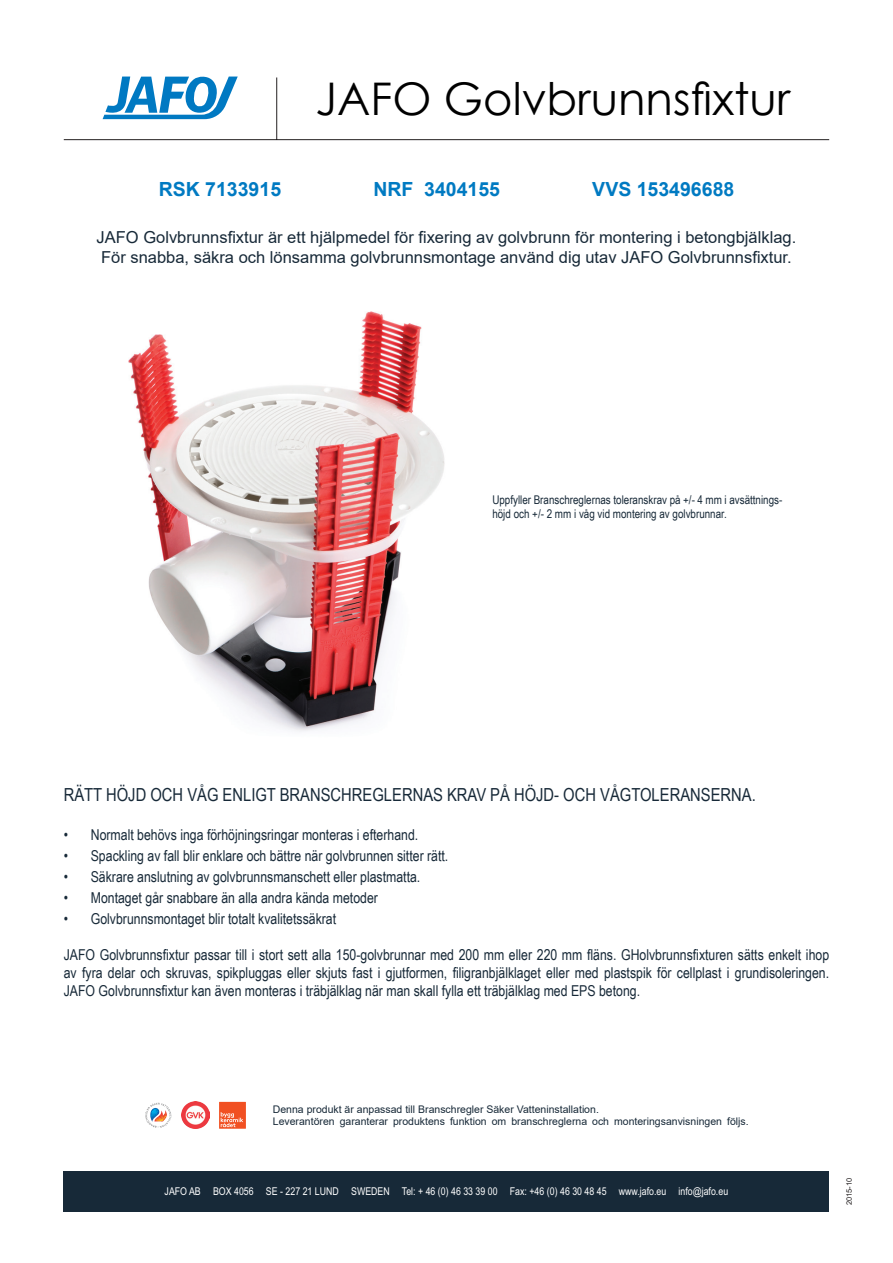
<style>
.page{position:relative;width:893px;height:1263px;background:#fff}
.page>*{position:absolute;margin:0;border:0;box-sizing:border-box;transform-origin:0 0}
.t1{font:45px "Century Gothic";color:#000}
.t2{font:700 19.5px "Arial";color:#007ac2}
.t3{font:18px "Arial Narrow";color:#172938}
.Rubrik2{font:16.5px/19.8px "Arial";color:#172938}
.t4{font:15px/18px "Arial Narrow";color:#172938;text-align:justify}
.t5{font:12px/14.4px "Arial Narrow";color:#172938}
.t6{font:10.8px "Arial Narrow";color:#fff}
.t7{font:10.5px "Arial";color:#172938}
.t8{font:7.5px "Arial";color:#231f20}
</style>
<div class="page">
<img style="left:128px;top:311px;width:317px;height:421px">
<svg style="left:145px;top:1103px;width:26px;height:25px"></svg>
<svg style="left:219px;top:1102px;width:27px;height:27px"></svg>
<img style="left:182px;top:1102px;width:27px;height:27px">
<div style="left:64px;top:1171px;width:765px;height:41px;background:#172938"></div>
<hr style="left:276px;top:77px;width:1px;height:63px;background:#231f20">
<svg style="left:103px;top:77px;width:135px;height:42px"></svg>
<hr style="left:64px;top:139px;width:765px;height:1px;background:#231f20">
<p class="t1" style="left:316px;top:68px;width:476px">JAFO Golvbrunnsfixtur</p>
<p class="t2" style="left:159px;top:176px;width:124px">RSK 7133915</p>
<p class="t2" style="left:373px;top:176px;width:128px">NRF 3404155</p>
<p class="t2" style="left:592px;top:176px;width:144px">VVS 153496688</p>
<p class="Rubrik2" style="left:97px;top:227px;width:701px">JAFO Golvbrunnsfixtur är ett hjälpmedel för fixering av golvbrunn för montering i betongbjälklag.<br>För snabba, säkra och lönsamma golvbrunnsmontage använd dig utav JAFO Golvbrunnsfixtur.</p>
<p class="t5" style="left:492px;top:492px;width:292px">Uppfyller Branschreglernas toleranskrav på +/- 4 mm i avsättnings&shy;höjd och +/- 2 mm i våg vid montering av golvbrunnar.</p>
<p class="t3" style="left:64px;top:781px;width:693px">RÄTT HÖJD OCH VÅG ENLIGT BRANSCHREGLERNAS KRAV PÅ HÖJD- OCH VÅGTOLERANSERNA.</p>
<p class="t4" style="left:64px;top:825px;width:356px">• Normalt behövs inga förhöjningsringar monteras i efterhand.</p>
<p class="t4" style="left:64px;top:846px;width:386px">• Spackling av fall blir enklare och bättre när golvbrunnen sitter rätt.</p>
<p class="t4" style="left:64px;top:867px;width:358px">• Säkrare anslutning av golvbrunnsmanschett eller plastmatta.</p>
<p class="t4" style="left:64px;top:888px;width:316px">• Montaget går snabbare än alla andra kända metoder</p>
<p class="t4" style="left:64px;top:909px;width:274px">• Golvbrunnsmontaget blir totalt kvalitetssäkrat</p>
<p class="t4" style="left:64px;top:945px;width:767px">JAFO Golvbrunnsfixtur passar till i stort sett alla 150-golvbrunnar med 200 mm eller 220 mm fläns. GHolvbrunnsfixturen sätts enkelt ihop av fyra delar och skruvas, spikpluggas eller skjuts fast i gjutformen, filigranbjälklaget eller med plastspik för cellplast i grundisoleringen.<br>JAFO Golvbrunnsfixtur kan även monteras i träbjälklag när man skall fylla ett träbjälklag med EPS betong.</p>
<p class="t7" style="left:273px;top:1102px;width:328px">Denna produkt är anpassad till Branschregler Säker Vatteninstallation.</p>
<p class="t7" style="left:273px;top:1114px;width:477px">Leverantören garanterar produktens funktion om branschreglerna och monteringsanvisningen följs.</p>
<p class="t6" style="left:165px;top:1183px;width:565px">JAFO AB BOX 4056 SE - 227 21 LUND SWEDEN Tel: + 46 (0) 46 33 39 00 Fax: +46 (0) 46 30 48 45 www.jafo.eu info@jafo.eu</p>
<p class="t8" style="left:844px;top:1205px;width:29px;rotate:-90deg">2015-10</p>
</div>
